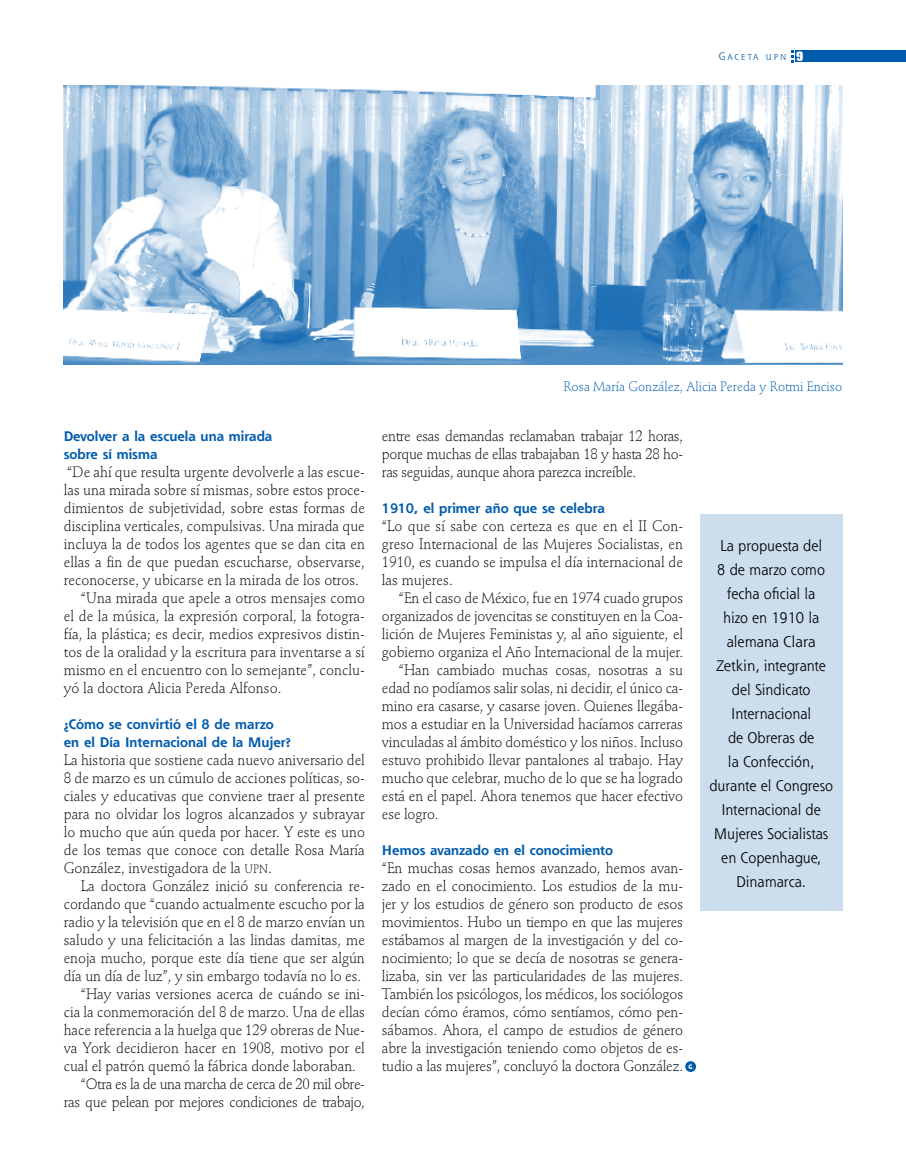
<style>
.page{position:relative;width:906px;height:1174px;background:#fff}
.page>*{position:absolute;margin:0;border:0;box-sizing:border-box;transform-origin:0 0}
.t1{font:300 15px/18px "Stempel Schneidler";letter-spacing:-.005em;color:#000;text-align:justify;scale:.95 1}
.t2{font:15px/24px "Shannon";color:#000;text-align:center;scale:.95 1}
.t3{font:300 15px "Stempel Schneidler";letter-spacing:-.025em;color:#000;scale:.95 1}
.t4{font:700 13.5px/18px "Shannon";color:#005cab}
.t5{font:300 13.5px "Stempel Schneidler";color:#005cab;scale:.95 1}
.t6{font:8.4px "Shannon";letter-spacing:.25em;color:#005cab}
.t7{font:800 6.3px "Shannon";color:#fff;scale:.95 1}
.s1{font-size:10.5px}
.s2{font-family:"Minion";font-weight:900}
.s3{font-size:12px}
</style>
<div class="page">
<div style="left:794px;top:51px;width:112px;height:11px;background:#005cab"></div>
<div style="left:700px;top:515px;width:142px;height:396px;background:#ccdeee"></div>
<img style="left:64px;top:85px;width:778px;height:279px">
<div style="left:685px;top:1061px;width:11px;height:11px;background:#005cab;border-radius:50%"></div>
<svg style="left:791px;top:50px;width:12px;height:12px"></svg>
<p class="t6" style="left:719px;top:51px;width:69px"><span class="s1">G</span>aceta upn</p>
<p class="t4" style="left:64px;top:426px;width:210px">Devolver a la escuela una mirada sobre sí misma</p>
<p class="t1" style="left:67px;top:463px;width:315px">“De ahí que resulta urgente devolverle a las escue-</p>
<p class="t1" style="left:64px;top:481px;width:318px">las una mirada sobre sí mismas, sobre estos proce-</p>
<p class="t1" style="left:64px;top:499px;width:318px">dimientos de subjetividad, sobre estas formas de</p>
<p class="t1" style="left:64px;top:517px;width:318px">disciplina verticales, compulsivas. Una mirada que</p>
<p class="t1" style="left:64px;top:535px;width:318px">incluya la de todos los agentes que se dan cita en</p>
<p class="t1" style="left:64px;top:553px;width:318px">ellas a fin de que puedan escucharse, observarse,</p>
<p class="t1" style="left:64px;top:571px;width:312px">reconocerse, y ubicarse en la mirada de los otros.</p>
<p class="t1" style="left:81px;top:589px;width:300px">“Una mirada que apele a otros mensajes como</p>
<p class="t1" style="left:64px;top:607px;width:318px">el de la música, la expresión corporal, la fotogra-</p>
<p class="t1" style="left:64px;top:625px;width:318px">fía, la plástica; es decir, medios expresivos distin-</p>
<p class="t1" style="left:64px;top:643px;width:318px">tos de la oralidad y la escritura para inventarse a sí</p>
<p class="t1" style="left:64px;top:661px;width:318px">mismo en el encuentro con lo semejante”, conclu-</p>
<p class="t1" style="left:64px;top:679px;width:231px">yó la doctora Alicia Pereda Alfonso.</p>
<p class="t4" style="left:64px;top:714px;width:229px"><span class="s2">¿</span>Cómo se convirtió el 8 de marzo en el Día Internacional de la Mujer<span class="s2">?</span></p>
<p class="t1" style="left:64px;top:751px;width:318px">La historia que sostiene cada nuevo aniversario del 8 de marzo es un cúmulo de acciones políticas, so&shy;ciales y educativas que conviene traer al presente para no olvidar los logros alcanzados y subrayar lo mucho que aún queda por hacer. Y este es uno de los temas que conoce con detalle Rosa María González, investigadora de la <span class="s3">upn</span>.</p>
<p class="t1" style="left:81px;top:877px;width:300px">La doctora González inició su conferencia re-</p>
<p class="t1" style="left:64px;top:895px;width:318px">cordando que “cuando actualmente escucho por la</p>
<p class="t1" style="left:64px;top:913px;width:318px">radio y la televisión que en el 8 de marzo envían un</p>
<p class="t1" style="left:64px;top:931px;width:318px">saludo y una felicitación a las lindas damitas, me</p>
<p class="t1" style="left:64px;top:949px;width:318px">enoja mucho, porque este día tiene que ser algún</p>
<p class="t1" style="left:64px;top:967px;width:315px">día un día de luz”, y sin embargo todavía no lo es.</p>
<p class="t1" style="left:81px;top:985px;width:300px">“Hay varias versiones acerca de cuándo se ini-</p>
<p class="t1" style="left:64px;top:1003px;width:318px">cia la conmemoración del 8 de marzo. Una de ellas</p>
<p class="t1" style="left:64px;top:1021px;width:318px">hace referencia a la huelga que 129 obreras de Nue-</p>
<p class="t1" style="left:64px;top:1039px;width:318px">va York decidieron hacer en 1908, motivo por el</p>
<p class="t1" style="left:64px;top:1057px;width:309px">cual el patrón quemó la fábrica donde laboraban.</p>
<p class="t3" style="left:81px;top:1075px;width:300px">“Otra es la de una marcha de cerca de 20 mil obre-</p>
<p class="t3" style="left:64px;top:1093px;width:318px">ras que pelean por mejores condiciones de trabajo,</p>
<p class="t5" style="left:563px;top:379px;width:295px">Rosa María González, Alicia Pereda y Rotmi Enciso</p>
<p class="t1" style="left:382px;top:427px;width:318px">entre esas demandas reclamaban trabajar 12 horas, porque muchas de ellas trabajaban 18 y hasta 28 ho&shy;ras seguidas, aunque ahora parezca increíble.</p>
<p class="t4" style="left:382px;top:499px;width:225px">1910, el primer año que se celebra</p>
<p class="t1" style="left:382px;top:517px;width:318px">“Lo que sí sabe con certeza es que en el II Con&shy;greso Internacional de las Mujeres Socialistas, en 1910, es cuando se impulsa el día internacional de las mujeres.</p>
<p class="t1" style="left:399px;top:589px;width:301px">“En el caso de México, fue en 1974 cuado grupos</p>
<p class="t1" style="left:382px;top:607px;width:318px">organizados de jovencitas se constituyen en la Coa-</p>
<p class="t1" style="left:382px;top:625px;width:318px">lición de Mujeres Feministas y, al año siguiente, el</p>
<p class="t1" style="left:382px;top:643px;width:318px">gobierno organiza el Año Internacional de la mujer.</p>
<p class="t1" style="left:399px;top:661px;width:300px">“Han cambiado muchas cosas, nosotras a su</p>
<p class="t1" style="left:382px;top:679px;width:318px">edad no podíamos salir solas, ni decidir, el único ca-</p>
<p class="t1" style="left:382px;top:697px;width:318px">mino era casarse, y casarse joven. Quienes llegába-</p>
<p class="t1" style="left:382px;top:715px;width:318px">mos a estudiar en la Universidad hacíamos carreras</p>
<p class="t1" style="left:382px;top:733px;width:318px">vinculadas al ámbito doméstico y los niños. Incluso</p>
<p class="t1" style="left:382px;top:751px;width:318px">estuvo prohibido llevar pantalones al trabajo. Hay</p>
<p class="t1" style="left:382px;top:769px;width:318px">mucho que celebrar, mucho de lo que se ha logrado</p>
<p class="t1" style="left:382px;top:787px;width:318px">está en el papel. Ahora tenemos que hacer efectivo</p>
<p class="t1" style="left:382px;top:805px;width:61px">ese logro.</p>
<p class="t4" style="left:382px;top:841px;width:233px">Hemos avanzado en el conocimiento</p>
<p class="t1" style="left:382px;top:859px;width:318px">“En muchas cosas hemos avanzado, hemos avan&shy;zado en el conocimiento. Los estudios de la mu&shy;jer y los estudios de género son producto de esos movimientos. Hubo un tiempo en que las mujeres estábamos al margen de la investigación y del co&shy;nocimiento; lo que se decía de nosotras se genera&shy;lizaba, sin ver las particularidades de las mujeres.<br>También los psicólogos, los médicos, los sociólogos decían cómo éramos, cómo sentíamos, cómo pen&shy;sábamos. Ahora, el campo de estudios de género abre la investigación teniendo como objetos de es&shy;tudio a las mujeres”, concluyó la doctora González.</p>
<p class="t7" style="left:688px;top:1062px;width:6px">G</p>
<p class="t2" style="left:709px;top:533px;width:132px">La propuesta del<br>8 de marzo como fecha oficial la<br>hizo en 1910 la alemana Clara<br>Zetkin, integrante del Sindicato<br>I nternacional<br>de Obreras de<br>la Confección, durante el Congreso<br>I nternacional de<br>M ujeres Socialistas en Copenhague,<br>Dinamarca.</p>
</div>
